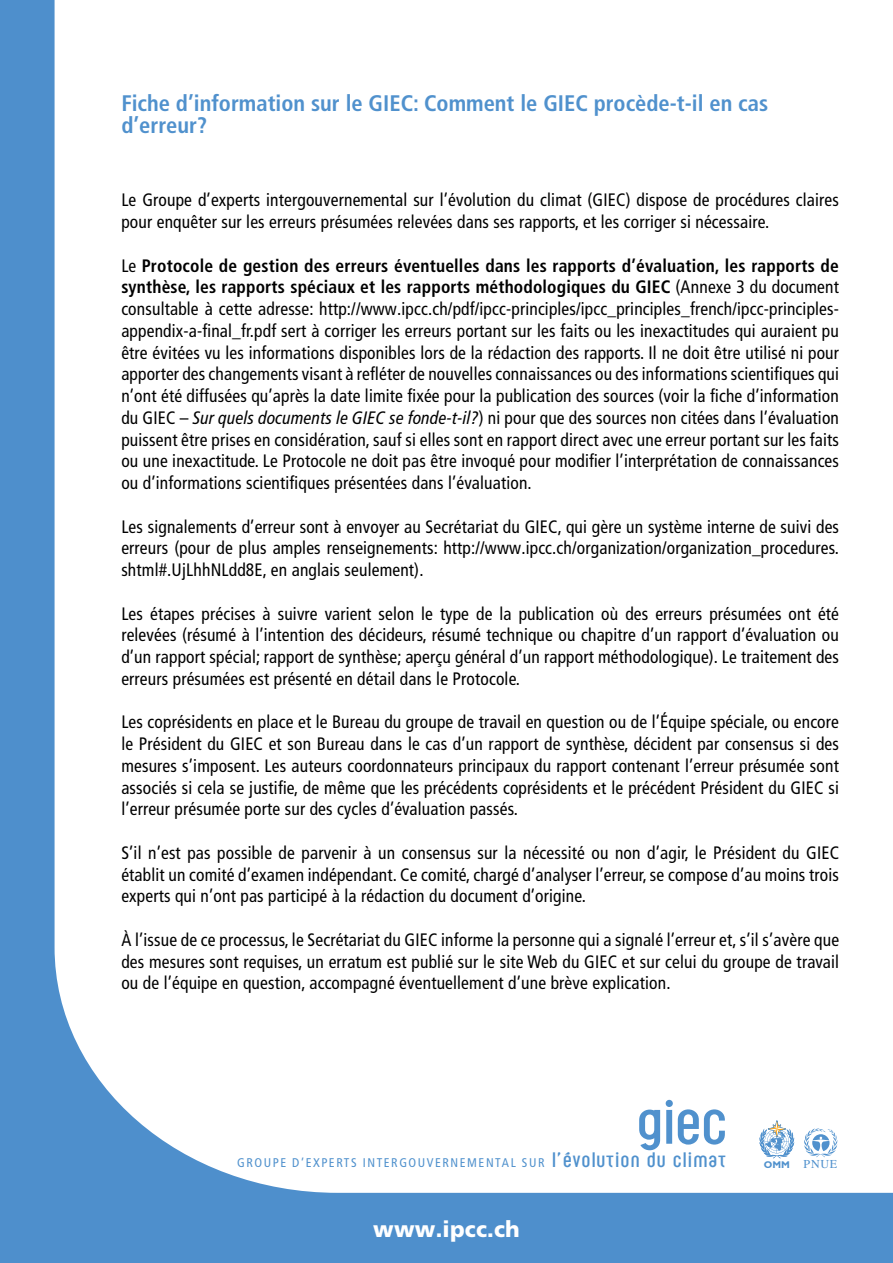
<style>
.page{position:relative;width:893px;height:1263px;background:#4e8fcc}
.page>*{position:absolute;margin:0;border:0;box-sizing:border-box;transform-origin:0 0}
.t1{font:700 condensed 22.5px/21.8px "Frutiger LT Pro";color:#5091cd}
.t2{font:900 22.5px "Frutiger LTCYR";letter-spacing:.01em;color:#fff}
.t3{font:condensed 18px/21.8px "Frutiger LT Pro";letter-spacing:.01em;color:#000;text-align:justify}
.t4{font:condensed 12.6px "Frutiger LT Pro";letter-spacing:.125em;color:#5091cd}
.t5{font:12.15px "Times";color:#5091cd}
.s1{font-weight:700}
.s2{font-style:italic}
.s3{font-family:"Seebad LT Std";font-stretch:normal;font-size:16.95px}
.s4{font-family:"Gill Sans";font-weight:700;font-size:9.9px}
</style>
<div class="page">
<div style="left:55px;top:0;width:838px;height:1193px;background:#fff"></div>
<svg style="left:803px;top:1128px;width:35px;height:29px"></svg>
<svg style="left:759px;top:1120px;width:35px;height:39px"></svg>
<svg style="left:666px;top:1100px;width:59px;height:44px"></svg>
<svg style="left:639px;top:1109px;width:21px;height:41px"></svg>
<p class="t1" style="left:121px;top:93px;width:648px">Fiche d’information sur le GIEC: Comment le GIEC procède-t-il en cas d’erreur?</p>
<p class="t3" style="left:121px;top:189px;width:719px">Le Groupe d’experts intergouvernemental sur l’évolution du climat (GIEC) dispose de procédures claires pour enquêter sur les erreurs présumées relevées dans ses rapports, et les corriger si nécessaire.</p>
<p class="t3" style="left:121px;top:255px;width:719px">Le <span class="s1">Protocole de gestion des erreurs éventuelles dans les rapports d’évaluation, les rapports de synthèse, les rapports spéciaux et les rapports méthodologiques du GIEC</span> (Annexe 3 du document consultable à cette adresse: http://www.ipcc.ch/pdf/ipcc-principles/ipcc_principles_french/ipcc-principles&shy;appendix-a-final_fr.pdf sert à corriger les erreurs portant sur les faits ou les inexactitudes qui auraient pu être évitées vu les informations disponibles lors de la rédaction des rapports. Il ne doit être utilisé ni pour apporter des changements visant à refléter de nouvelles connaissances ou des informations scientifiques qui n’ont été diffusées qu’après la date limite fixée pour la publication des sources (voir la fiche d’information du GIEC – <span class="s2">Sur quels documents le GIEC se fonde-t-il?</span>) ni pour que des sources non citées dans l’évaluation puissent être prises en considération, sauf si elles sont en rapport direct avec une erreur portant sur les faits ou une inexactitude. Le Protocole ne doit pas être invoqué pour modifier l’interprétation de connaissances ou d’informations scientifiques présentées dans l’évaluation.</p>
<p class="t3" style="left:121px;top:515px;width:719px">Les signalements d’erreur sont à envoyer au Secrétariat du GIEC, qui gère un système interne de suivi des erreurs (pour de plus amples renseignements: http://www.ipcc.ch/organization/organization_procedures. shtml#.UjLhhNLdd8E, en anglais seulement).</p>
<p class="t3" style="left:121px;top:602px;width:719px">Les étapes précises à suivre varient selon le type de la publication où des erreurs présumées ont été relevées (résumé à l’intention des décideurs, résumé technique ou chapitre d’un rapport d’évaluation ou d’un rapport spécial; rapport de synthèse; aperçu général d’un rapport méthodologique). Le traitement des erreurs présumées est présenté en détail dans le Protocole.</p>
<p class="t3" style="left:121px;top:711px;width:719px">Les coprésidents en place et le Bureau du groupe de travail en question ou de l’Équipe spéciale, ou encore le Président du GIEC et son Bureau dans le cas d’un rapport de synthèse, décident par consensus si des mesures s’imposent. Les auteurs coordonnateurs principaux du rapport contenant l’erreur présumée sont associés si cela se justifie, de même que les précédents coprésidents et le précédent Président du GIEC si l’erreur présumée porte sur des cycles d’évaluation passés.</p>
<p class="t3" style="left:121px;top:842px;width:719px">S’il n’est pas possible de parvenir à un consensus sur la nécessité ou non d’agir, le Président du GIEC établit un comité d’examen indépendant. Ce comité, chargé d’analyser l’erreur, se compose d’au moins trois experts qui n’ont pas participé à la rédaction du document d’origine.</p>
<p class="t3" style="left:121px;top:929px;width:719px">À l’issue de ce processus, le Secrétariat du GIEC informe la personne qui a signalé l’erreur et, s’il s’avère que des mesures sont requises, un erratum est publié sur le site Web du GIEC et sur celui du groupe de travail ou de l’équipe en question, accompagné éventuellement d’une brève explication.</p>
<p class="t4" style="left:237px;top:1155px;width:490px">GROUPE D’EXPERTS INTERGOUVERNEMENTAL SUR <span class="s3">l’évolution du climat</span></p>
<p class="t5" style="left:764px;top:1152px;width:75px"><span class="s4">OMM</span> PNUE</p>
<p class="t2" style="left:373px;top:1217px;width:148px">www.ipcc.ch</p>
</div>
